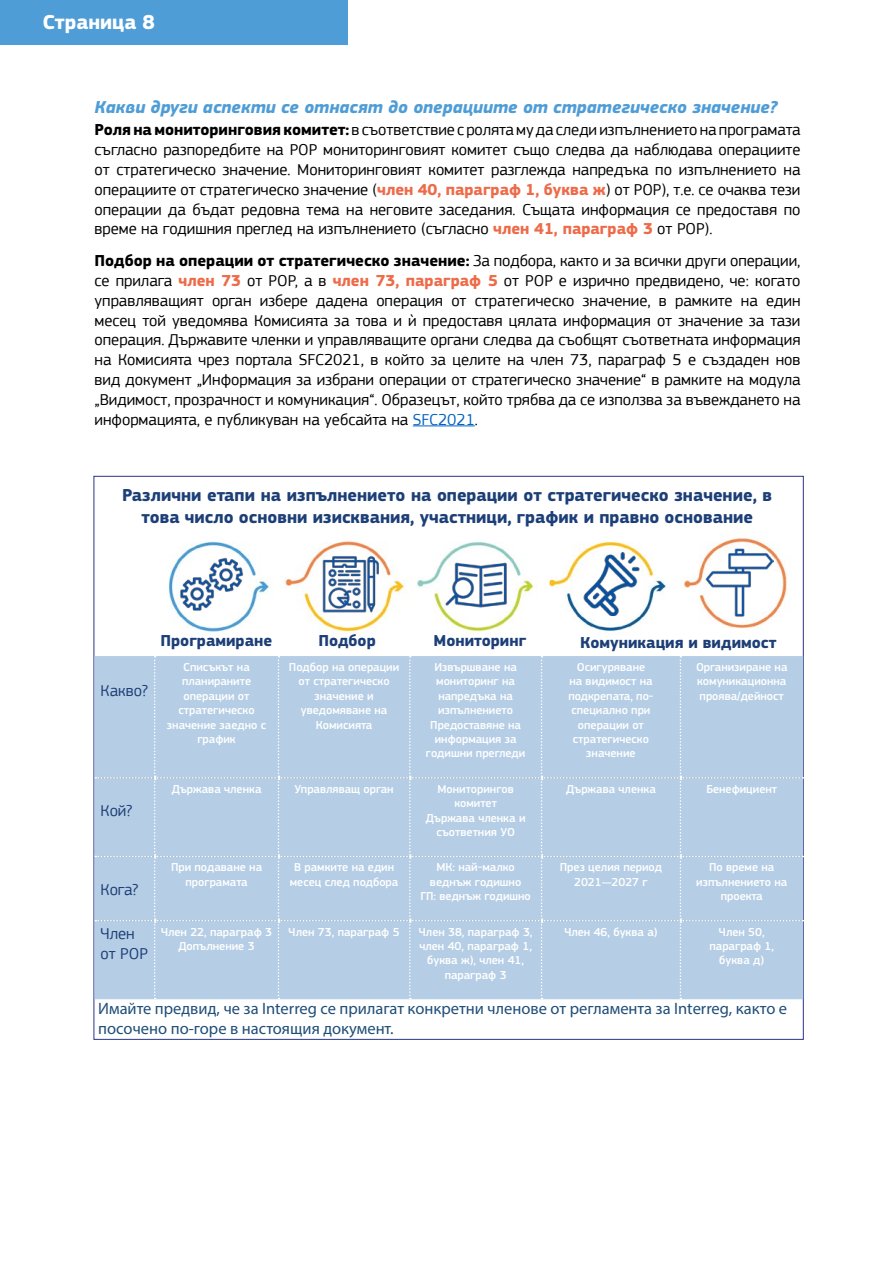
<style>
.page{position:relative;width:893px;height:1263px;background:#fff}
.page>*{position:absolute;margin:0;border:0;box-sizing:border-box;transform-origin:0 0}
.t1{font:700 21px "EC Square Sans Pro";color:#fff}
.t2{font:700 18px/21.6px "EC Square Sans Pro";color:#1d3f77;text-align:center}
.t3{font:italic 700 18px "EC Square Sans Pro";color:#4f9dd6}
.t4{font:16.5px/19.8px "EC Square Sans Pro";color:#000;text-align:justify}
.t5{font:16.5px/19.8px "Myriad Pro";color:#1f4e79}
.t6{font:700 16.5px "EC Square Sans Pro";color:#1d3f77}
.t7{font:16.5px/19.8px "EC Square Sans Pro";color:#1d3f77}
.t8{font:500 12px/14.4px "EC Square Sans Pro";color:#fff;text-align:center}
.s1{font-weight:700}
.s2{font-weight:700;color:#ed6b49}
.s3{color:#0563c1}
</style>
<div class="page">
<div style="left:0;top:0;width:347px;height:45px;background:#4f9dd6"></div>
<img style="left:168px;top:537px;width:619px;height:96px">
<hr style="left:413px;top:425px;width:62px;height:1px;background:#0563c1">
<div style="left:95px;top:656px;width:708px;height:343px;background:#b6cee5"></div>
<img style="left:178px;top:547px;width:68px;height:74px">
<img style="left:320px;top:550px;width:58px;height:68px">
<img style="left:444px;top:548px;width:64px;height:70px">
<img style="left:580px;top:553px;width:62px;height:62px">
<img style="left:705px;top:544px;width:68px;height:74px">
<p class="t1" style="left:43px;top:9px;width:114px">Страница 8</p>
<p class="t3" style="left:95px;top:96px;width:685px">Какви други аспекти се отнасят до операциите от стратегическо значение?</p>
<p class="t4" style="left:95px;top:120px;width:707px"><span class="s1">Роля на мониторинговия комитет:</span> в съответствие с ролята му да следи изпълнението на програмата съгласно разпоредбите на РОР мониторинговият комитет също следва да наблюдава операциите от стратегическо значение. Мониторинговият комитет разглежда напредъка по изпълнението на операциите от стратегическо значение (<span class="s2">член 40, параграф 1, буква ж</span>) от РОР), т.е. се очаква тези операции да бъдат редовна тема на неговите заседания. Същата информация се предоставя по време на годишния преглед на изпълнението (съгласно <span class="s2">член 41, параграф 3</span> от РОР).</p>
<p class="t4" style="left:95px;top:251px;width:707px"><span class="s1">Подбор на операции от стратегическо значение:</span> За подбора, както и за всички други операции, се прилага <span class="s2">член 73</span> от РОР, а в <span class="s2">член 73, параграф 5</span> от РОР е изрично предвидено, че: когато управляващият орган избере дадена операция от стратегическо значение, в рамките на един месец той уведомява Комисията за това и ѝ предоставя цялата информация от значение за тази операция. Държавите членки и управляващите органи следва да съобщят съответната информация на Комисията чрез портала SFC2021, в който за целите на член 73, параграф 5 е създаден нов вид документ „Информация за избрани операции от стратегическо значение“ в рамките на модула „Видимост, прозрачност и комуникация“. Образецът, който трябва да се използва за въвеждането на информацията, е публикуван на уебсайта на <span class="s3">SFC2021</span>.</p>
<p class="t2" style="left:122px;top:485px;width:651px">Различни етапи на изпълнението на операции от стратегическо значение, в това число основни изисквания, участници, график и правно основание</p>
<p class="t7" style="left:101px;top:681px;width:49px">Какво?</p>
<p class="t7" style="left:101px;top:801px;width:33px">Кой?</p>
<p class="t7" style="left:101px;top:879px;width:39px">Кога?</p>
<p class="t6" style="left:161px;top:631px;width:113px">Програмиране</p>
<p class="t6" style="left:318px;top:631px;width:59px">Подбор</p>
<p class="t6" style="left:434px;top:631px;width:94px">Мониторинг</p>
<p class="t6" style="left:580px;top:633px;width:198px">Комуникация и видимост</p>
<p class="t8" style="left:167px;top:660px;width:101px">Списъкът на планираните операции от стратегическо значение заедно с график</p>
<p class="t8" style="left:289px;top:660px;width:112px">Подбор на операции от стратегическо значение и уведомяване на<br>Комисията</p>
<p class="t8" style="left:426px;top:660px;width:101px">Извършване на мониторинг на напредъка на изпълнението<br>Предоставяне на информация за годишни прегледи</p>
<p class="t8" style="left:568px;top:660px;width:87px">Осигуряване<br>на видимост на подкрепата, по&shy;специално при операции от стратегическо значение</p>
<p class="t8" style="left:696px;top:660px;width:93px;text-align:justify">Организиране на комуникационна проява/дейност</p>
<p class="t8" style="left:172px;top:782px;width:91px">Държава членка</p>
<p class="t8" style="left:295px;top:782px;width:101px">Управляващ орган</p>
<p class="t8" style="left:426px;top:782px;width:101px">Мониторингов комитет<br>Държава членка и съответния УО</p>
<p class="t8" style="left:566px;top:782px;width:91px">Държава членка</p>
<p class="t8" style="left:706px;top:782px;width:72px">Бенефициент</p>
<p class="t8" style="left:171px;top:860px;width:93px">При подаване на програмата</p>
<p class="t8" style="left:290px;top:860px;width:110px">В рамките на един месец след подбора</p>
<p class="t8" style="left:420px;top:860px;width:112px">МК: най-малко веднъж годишно<br>ГП: веднъж годишно</p>
<p class="t8" style="left:560px;top:860px;width:104px">През целия период<br>2021—2027 г</p>
<p class="t8" style="left:696px;top:860px;width:92px">По време на изпълнението на проекта</p>
<p class="t7" style="left:101px;top:924px;width:49px">Член от РОР</p>
<p class="t8" style="left:161px;top:925px;width:113px">Член 22, параграф 3<br>Допълнение 3</p>
<p class="t8" style="left:289px;top:925px;width:113px">Член 73, параграф 5</p>
<p class="t8" style="left:419px;top:925px;width:115px">Член 38, параграф 3, член 40, параграф 1, буква ж), член 41, параграф 3</p>
<p class="t8" style="left:564px;top:925px;width:95px">Член 46, буква а)</p>
<p class="t8" style="left:709px;top:925px;width:66px">Член 50, параграф 1, буква д)</p>
<p class="t5" style="left:98px;top:998px;width:690px">Имайте предвид, че за Interreg се прилагат конкретни членове от регламента за Interreg, както е посочено по-горе в настоящия документ.</p>
</div>
